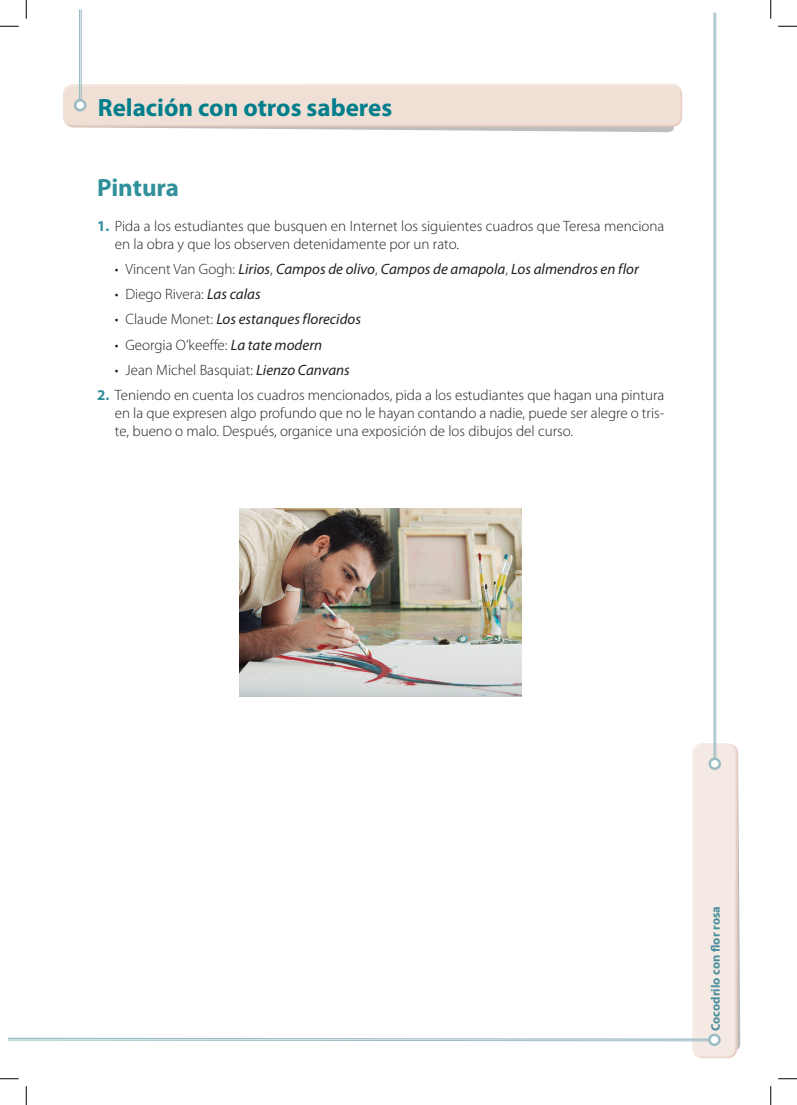
<style>
.page{position:relative;width:797px;height:1105px;background:#fff}
.page>*{position:absolute;margin:0;border:0;box-sizing:border-box;transform-origin:0 0}
.t1{font:700 25px "Myriad Pro";color:#007e8c}
.t2{font:700 25px "Myriad Pro";letter-spacing:-.005em;color:#31909b}
.t3{font:300 15px/18px "Myriad Pro";color:#231f20}
.t4{font:italic 15px "Myriad Pro";color:#231f20}
.t5{font:700 12.5px "Myriad Pro";letter-spacing:.005em;color:#498f9e}
.s1{font-weight:700;color:#31909b}
.s2{font-weight:300;font-style:normal}
.s3{font-weight:400;font-style:italic}
</style>
<div class="page">
<svg style="left:739px;top:889px;width:1px;height:159px"></svg>
<div style="left:694px;top:742px;width:45px;height:317px;background:#b55d43;opacity:.2"></div>
<svg style="left:709px;top:758px;width:11px;height:11px"></svg>
<hr style="left:713px;top:13px;width:1px;height:746px;background:#9abcc3">
<hr style="left:715px;top:13px;width:1px;height:746px;background:#9abcc3">
<div style="left:708px;top:757px;width:13px;height:13px;border:2px solid #9abcc3;border-radius:50%"></div>
<svg style="left:709px;top:1034px;width:11px;height:11px"></svg>
<svg style="left:9px;top:696px;width:701px;height:345px"></svg>
<div style="left:708px;top:1033px;width:12px;height:13px;border:2px solid #9abcc3;border-radius:50%"></div>
<svg style="left:299px;top:129px;width:375px;height:3px"></svg>
<div style="left:63px;top:83px;width:620px;height:40px;background:#f4e8e1"></div>
<div style="left:63px;top:86px;width:621px;height:43px;background:#b55d43;opacity:.2"></div>
<div style="left:74px;top:100px;width:12px;height:11px;border:1px solid #bcbdc0;border-radius:50%"></div>
<div style="left:75px;top:101px;width:11px;height:10px;background:#fff;border-radius:50%"></div>
<hr style="left:79px;top:10px;width:1px;height:90px;background:#9abcc3">
<hr style="left:81px;top:10px;width:1px;height:90px;background:#9abcc3">
<div style="left:74px;top:99px;width:12px;height:12px;border:2px solid #9abcc3;border-radius:50%"></div>
<img style="left:239px;top:508px;width:283px;height:188px">
<svg style="left:0;top:25px;width:19px;height:2px"></svg>
<svg style="left:778px;top:25px;width:19px;height:2px"></svg>
<svg style="left:0;top:1078px;width:19px;height:1px"></svg>
<svg style="left:778px;top:1078px;width:19px;height:1px"></svg>
<svg style="left:25px;top:0;width:2px;height:19px"></svg>
<svg style="left:25px;top:1086px;width:2px;height:19px"></svg>
<svg style="left:770px;top:0;width:1px;height:19px"></svg>
<svg style="left:770px;top:1086px;width:1px;height:19px"></svg>
<h1 class="t1" style="left:98px;top:91px;width:296px">Relación con otros saberes</h1>
<h1 class="t2" style="left:97px;top:171px;width:83px">Pintura</h1>
<p class="t3" style="left:115px;top:217px;width:551px;text-indent:-18px"><span class="s1">1.</span> Pida a los estudiantes que busquen en Internet los siguientes cuadros que Teresa menciona en la obra y que los observen detenidamente por un rato.</p>
<p class="t4" style="left:115px;top:260px;width:525px"><span class="s2">• Vincent Van Gogh:</span> Lirios<span class="s2">,</span> Campos de olivo<span class="s2">,</span> Campos de amapola<span class="s2">,</span> Los almendros en flor</p>
<p class="t3" style="left:115px;top:285px;width:147px">• Diego Rivera: <span class="s3">Las calas</span></p>
<p class="t4" style="left:115px;top:310px;width:248px"><span class="s2">• Claude Monet:</span> Los estanques florecidos</p>
<p class="t3" style="left:115px;top:335px;width:209px">• Georgia O’keeffe: <span class="s3">La tate modern</span></p>
<p class="t3" style="left:115px;top:360px;width:236px">• Jean Michel Basquiat: <span class="s3">Lienzo Canvans</span></p>
<p class="t3" style="left:115px;top:386px;width:551px;text-align:justify;text-indent:-18px"><span class="s1">2.</span> Teniendo en cuenta los cuadros mencionados, pida a los estudiantes que hagan una pintura en la que expresen algo profundo que no le hayan contando a nadie, puede ser alegre o tris&shy;te, bueno o malo. Después, organice una exposición de los dibujos del curso.</p>
<p class="t5" style="left:707px;top:1031px;width:127px;rotate:-90deg">Cocodrilo con flor rosa</p>
</div>
